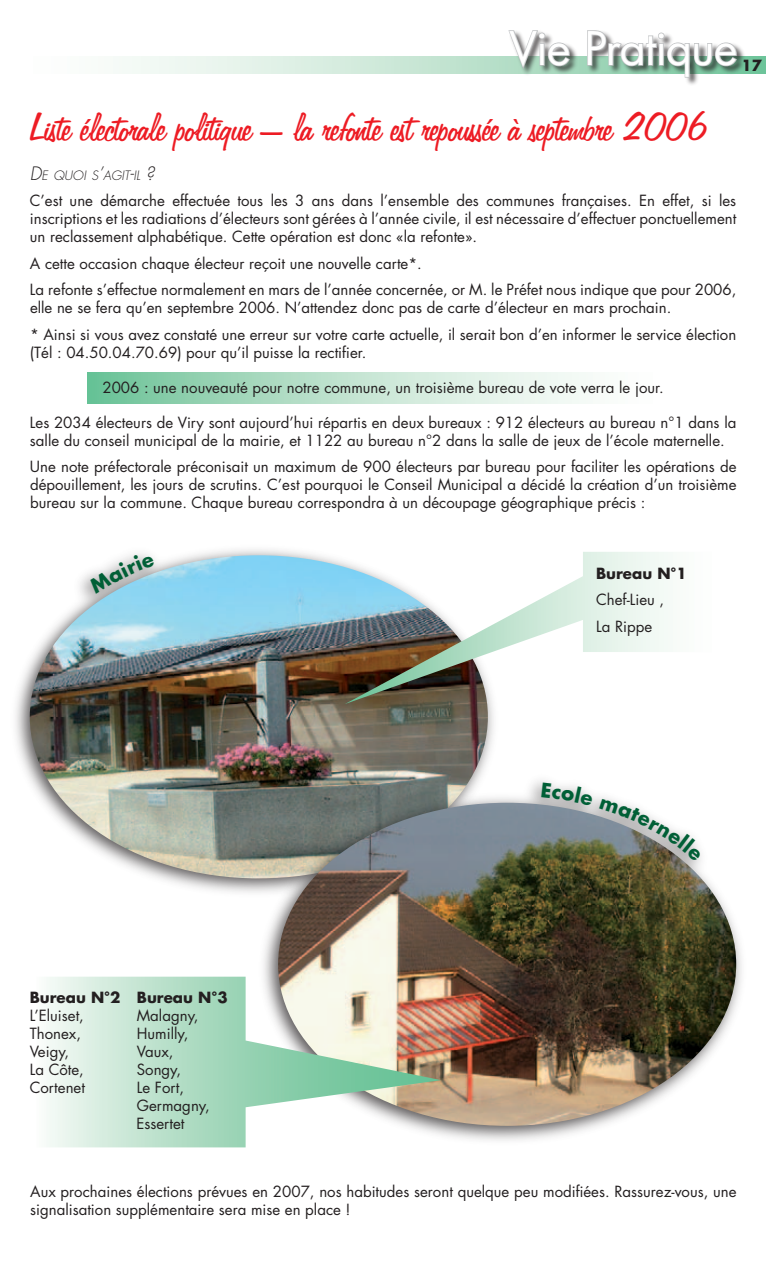
<style>
.page{position:relative;width:766px;height:1263px;background:#fff}
.page>*{position:absolute;margin:0;border:0;box-sizing:border-box;transform-origin:0 0}
.t1{font:45px "Freehand 575 BT Regular B";letter-spacing:-.02em;color:#ed1c24}
.t2{font:45px "Futura";letter-spacing:-.02em;color:#fff}
.t3{font:15px/18px "Futura";color:#231f20}
.t4{font:700 15px "Futura";color:#231f20}
.t5{font:italic 300 12.6px "Futura";color:#231f20}
.s1{font-size:18px}
</style>
<div class="page">
<svg style="left:122px;top:57px;width:643px;height:17px;background:#d3ebdd"></svg>
<div style="left:508px;top:29px;width:238px;height:58px;background:#231f20;opacity:.75"></div>
<svg style="left:507px;top:29px;width:63px;height:42px"></svg>
<svg style="left:586px;top:29px;width:151px;height:49px"></svg>
<svg style="left:88px;top:372px;width:498px;height:31px;background:#b8e0cb"></svg>
<div style="left:9px;top:543px;width:491px;height:356px;background:#231f20;opacity:.75"></div>
<img style="left:30px;top:555px;width:457px;height:323px;border-radius:50%">
<div style="left:257px;top:771px;width:491px;height:376px;background:#231f20;opacity:.75"></div>
<img style="left:278px;top:803px;width:458px;height:323px;border-radius:50%">
<svg style="left:47px;top:977px;width:394px;height:170px"></svg>
<svg style="left:344px;top:552px;width:324px;height:152px"></svg>
<svg style="left:88px;top:555px;width:67px;height:39px"></svg>
<svg style="left:541px;top:782px;width:52px;height:24px"></svg>
<svg style="left:599px;top:798px;width:102px;height:63px"></svg>
<h1 class="t2" style="left:509px;top:17px;width:230px">Vie Pratique</h1>
<p class="t4" style="left:741px;top:55px;width:22px">17</p>
<h1 class="t1" style="left:30px;top:104px;width:681px">Liste électorale politique – la refonte est repoussée à septembre 2006</h1>
<p class="t5" style="left:30px;top:167px;width:33px"><span class="s1">D</span>E QUOI</p>
<p class="t5" style="left:92px;top:167px;width:64px">S<span class="s1">’</span>AGI T<span class="s1">-</span>IL <span class="s1">?</span></p>
<p class="t3" style="left:30px;top:191px;width:707px;text-align:justify">C’est une démarche effectuée tous les 3 ans dans l’ensemble des communes françaises. En effet, si les inscriptions et les radiations d’électeurs sont gérées à l’année civile, il est nécessaire d’effectuer ponctuellement un reclassement alphabétique. Cette opération est donc «la refonte».</p>
<p class="t3" style="left:30px;top:250px;width:707px;line-height:26.5px">A cette occasion chaque électeur reçoit une nouvelle carte*.<br>La refonte s’effectue normalement en mars de l’année concernée, or M. le Préfet nous indique que pour 2006,</p>
<p class="t3" style="left:30px;top:294px;width:707px;line-height:26.5px">elle ne se fera qu’en septembre 2006. N’attendez donc pas de carte d’électeur en mars prochain.<br>* Ainsi si vous avez constaté une erreur sur votre carte actuelle, il serait bon d’en informer le service élection</p>
<p class="t3" style="left:30px;top:343px;width:338px">(Tél : 04.50.04.70.69) pour qu’il puisse la rectifier.</p>
<p class="t3" style="left:102px;top:378px;width:562px">2006 : une nouveauté pour notre commune, un troisième bureau de vote verra le jour.</p>
<p class="t3" style="left:30px;top:413px;width:707px">Les 2034 électeurs de Viry sont aujourd’hui répartis en deux bureaux : 912 électeurs au bureau n°1 dans la salle du conseil municipal de la mairie, et 1122 au bureau n°2 dans la salle de jeux de l’école maternelle.</p>
<p class="t3" style="left:30px;top:457px;width:708px;text-align:justify">Une note préfectorale préconisait un maximum de 900 électeurs par bureau pour faciliter les opérations de dépouillement, les jours de scrutins. C’est pourquoi le Conseil Municipal a décidé la création d’un troisième bureau sur la commune. Chaque bureau correspondra à un découpage géographique précis :</p>
<p class="t4" style="left:30px;top:987px;width:91px">Bureau N°2</p>
<p class="t3" style="left:30px;top:1006px;width:57px">L’Eluiset,<br>Thonex,<br>Veigy,<br>La Côte,<br>Cortenet</p>
<p class="t4" style="left:137px;top:987px;width:91px">Bureau N°3</p>
<p class="t3" style="left:136px;top:1006px;width:75px">Malagny,<br>Humilly,<br>Vaux,<br>Songy,<br>Le Fort,<br>Germagny,<br>Essertet</p>
<p class="t4" style="left:596px;top:563px;width:92px">Bureau N°1</p>
<p class="t3" style="left:596px;top:586px;width:69px;line-height:26.5px">Chef-Lieu ,<br>La Rippe</p>
<p class="t3" style="left:30px;top:1183px;width:707px">Aux prochaines élections prévues en 2007, nos habitudes seront quelque peu modifiées. Rassurez-vous, une signalisation supplémentaire sera mise en place !</p>
</div>
